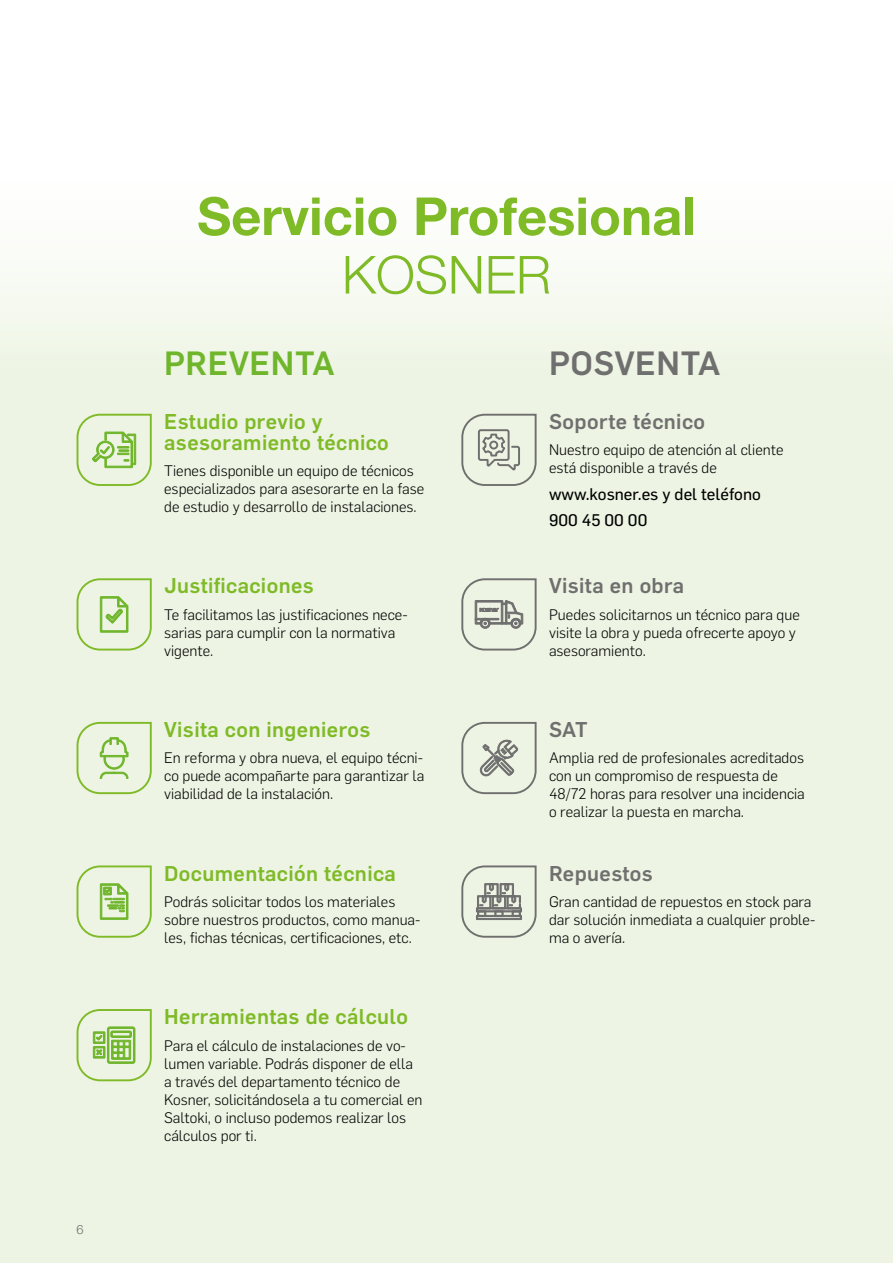
<style>
.page{position:relative;width:893px;height:1263px;background:#fff}
.page>*{position:absolute;margin:0;border:0;box-sizing:border-box;transform-origin:0 0}
.t1{font:700 52.5px "Helvetica Neue LT Std";color:#7fba27}
.t2{font:300 52.5px "Helvetica Neue LT Std";color:#7fba27}
.t3{font:500 33px "Flama";letter-spacing:.02em;color:#70b62c}
.t4{font:500 33px "Flama";letter-spacing:.02em;color:#706f6f}
.t5{font:500 21px/21px "Flama";letter-spacing:.02em;color:#7fba27}
.t6{font:500 21px "Flama";letter-spacing:.02em;color:#706f6f}
.t7{font:16.5px/26.5px "Flama Basic";color:#000}
.t8{font:300 15px/18px "Flama";color:#000}
.t9{font:300 12.75px "Helvetica Neue LT Std";color:#706f6f}
</style>
<div class="page">
<div style="left:0;top:374px;width:893px;height:889px;background:#edf4e3"></div>
<div style="left:0;top:140px;width:893px;height:234px;background:linear-gradient(to bottom,#fff,#eff5e6)"></div>
<svg style="left:76px;top:413px;width:77px;height:74px;background:#d4e7bd"></svg>
<svg style="left:76px;top:577px;width:77px;height:74px;background:#d9eac4"></svg>
<svg style="left:76px;top:721px;width:77px;height:74px;background:#dbeac6"></svg>
<svg style="left:76px;top:864px;width:77px;height:75px;background:#d7e8c0"></svg>
<svg style="left:76px;top:1008px;width:77px;height:74px;background:#cee4b3"></svg>
<svg style="left:460px;top:413px;width:77px;height:74px;background:#d6dbcd"></svg>
<svg style="left:460px;top:577px;width:77px;height:74px;background:#d3d8cb"></svg>
<svg style="left:460px;top:721px;width:77px;height:74px;background:#d5dbcd"></svg>
<svg style="left:460px;top:864px;width:77px;height:75px;background:#ccd1c4"></svg>
<p class="t9" style="left:77px;top:1221px;width:9px">6</p>
<h1 class="t1" style="left:197px;top:184px;width:500px">Servicio Profesional</h1>
<h1 class="t2" style="left:342px;top:243px;width:211px">KOSNER</h1>
<h2 class="t3" style="left:164px;top:340px;width:172px">PREVENTA</h2>
<h2 class="t4" style="left:549px;top:339px;width:173px">POSVENTA</h2>
<h3 class="t5" style="left:164px;top:409px;width:226px">Estudio previo y asesoramiento técnico</h3>
<p class="t8" style="left:164px;top:461px;width:262px">Tienes disponible un equipo de técnicos especializados para asesorarte en la fase de estudio y desarrollo de instalaciones.</p>
<h3 class="t5" style="left:164px;top:574px;width:151px">Justificaciones</h3>
<p class="t8" style="left:164px;top:605px;width:245px">Te facilitamos las justificaciones nece&shy;sarias para cumplir con la normativa vigente.</p>
<h3 class="t5" style="left:164px;top:717px;width:208px">Visita con ingenieros</h3>
<p class="t8" style="left:164px;top:748px;width:262px;text-align:justify">En reforma y obra nueva, el equipo técni&shy;co puede acompañarte para garantizar la viabilidad de la instalación.</p>
<h3 class="t5" style="left:164px;top:861px;width:233px">Documentación técnica</h3>
<p class="t8" style="left:164px;top:892px;width:258px">Podrás solicitar todos los materiales sobre nuestros productos, como manua&shy;les, fichas técnicas, certificaciones, etc.</p>
<h3 class="t5" style="left:164px;top:1004px;width:245px">Herramientas de cálculo</h3>
<p class="t8" style="left:164px;top:1035px;width:260px">Para el cálculo de instalaciones de vo&shy;lumen variable. Podrás disponer de ella a través del departamento técnico de Kosner, solicitándosela a tu comercial en Saltoki, o incluso podemos realizar los cálculos por ti.</p>
<h3 class="t6" style="left:549px;top:406px;width:158px">Soporte técnico</h3>
<p class="t8" style="left:549px;top:440px;width:236px">Nuestro equipo de atención al cliente está disponible a través de</p>
<p class="t7" style="left:549px;top:480px;width:213px">www.kosner.es y del teléfono<br>900 45 00 00</p>
<h3 class="t6" style="left:549px;top:571px;width:137px">Visita en obra</h3>
<p class="t8" style="left:549px;top:605px;width:252px">Puedes solicitarnos un técnico para que visite la obra y pueda ofrecerte apoyo y asesoramiento.</p>
<h3 class="t6" style="left:549px;top:714px;width:40px">SAT</h3>
<p class="t8" style="left:549px;top:748px;width:257px">Amplia red de profesionales acreditados con un compromiso de respuesta de 48/72 horas para resolver una incidencia o realizar la puesta en marcha.</p>
<h3 class="t6" style="left:549px;top:858px;width:105px">Repuestos</h3>
<p class="t8" style="left:549px;top:892px;width:268px">Gran cantidad de repuestos en stock para dar solución inmediata a cualquier proble&shy;ma o avería.</p>
</div>
